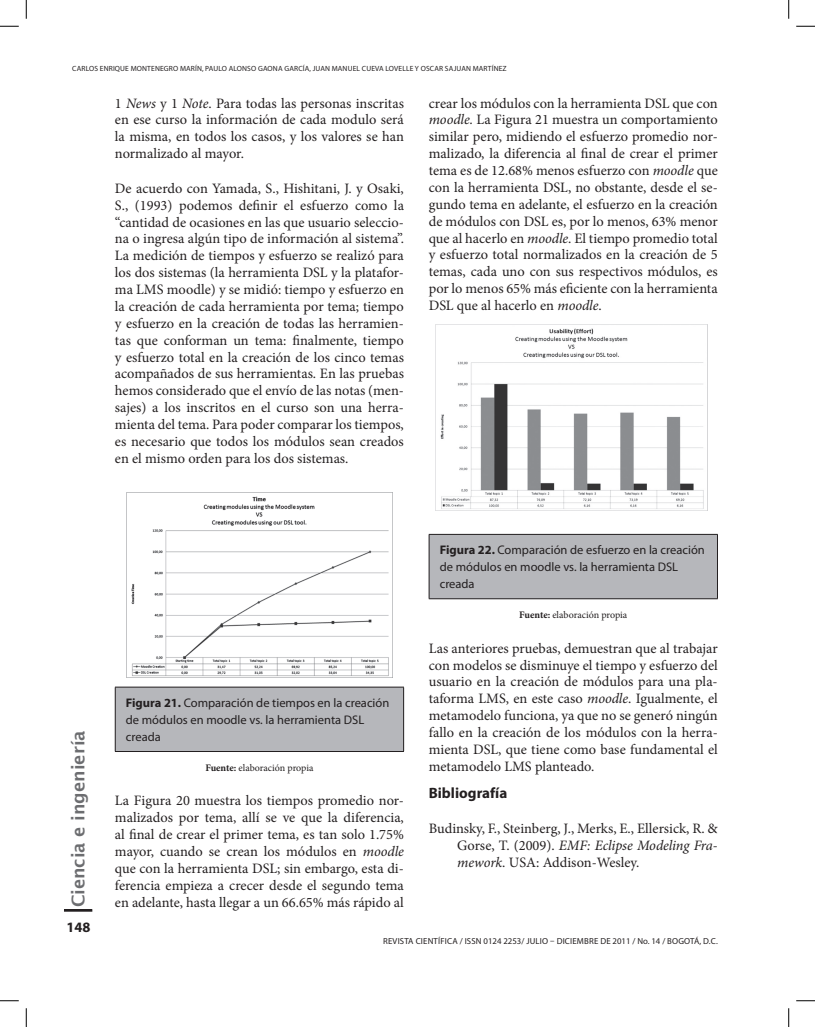
<style>
.page{position:relative;width:815px;height:1027px;background:#fff}
.page>*{position:absolute;margin:0;border:0;box-sizing:border-box;transform-origin:0 0}
.t1{font:600 17.5px "Lucida Sans";color:#6c6d70}
.t2{font:700 15px "Myriad Pro";color:#231f20}
.t3{font:14.38px/16.9px "Minion Pro";color:#231f20;text-align:justify}
.t4{font:700 14.38px "Myriad Pro";color:#231f20}
.t5{font:12.5px/16.9px "Myriad Pro";color:#231f20}
.t6{font:10px "Minion Pro";letter-spacing:-.005em;color:#231f20}
.t7{font:8.75px "Myriad Pro";letter-spacing:.02em;color:#231f20}
.t8{font:8.75px "Myriad Pro";color:#231f20}
.t9{font:7.5px "Myriad Pro";letter-spacing:.02em;color:#231f20}
.s1{font-style:italic}
.s2{font-weight:700}
</style>
<div class="page">
<div style="left:64px;top:909px;width:28px;height:3px;border:1px solid #231f20"></div>
<div style="left:115px;top:687px;width:288px;height:64px;background:#b6b7bb"></div>
<hr style="left:115px;top:687px;width:289px;height:1px;background:#231f20">
<hr style="left:115px;top:687px;width:1px;height:64px;background:#231f20">
<hr style="left:403px;top:687px;width:1px;height:64px;background:#231f20">
<hr style="left:115px;top:751px;width:289px;height:1px;background:#231f20">
<div style="left:429px;top:534px;width:288px;height:65px;background:#b6b7bb"></div>
<hr style="left:428px;top:534px;width:289px;height:1px;background:#231f20">
<hr style="left:428px;top:535px;width:1px;height:63px;background:#231f20">
<hr style="left:717px;top:535px;width:1px;height:63px;background:#231f20">
<hr style="left:428px;top:598px;width:289px;height:1px;background:#231f20">
<img style="left:126px;top:492px;width:266px;height:185px">
<img style="left:435px;top:325px;width:269px;height:185px">
<svg style="left:0;top:25px;width:19px;height:2px"></svg>
<svg style="left:796px;top:25px;width:18px;height:2px"></svg>
<svg style="left:0;top:1000px;width:19px;height:1px"></svg>
<svg style="left:796px;top:1000px;width:18px;height:1px"></svg>
<svg style="left:25px;top:0;width:2px;height:19px"></svg>
<svg style="left:25px;top:1008px;width:2px;height:19px"></svg>
<svg style="left:788px;top:0;width:1px;height:19px"></svg>
<svg style="left:788px;top:1008px;width:1px;height:19px"></svg>
<p class="t9" style="left:72px;top:64px;width:15px">Carlos</p>
<p class="t9" style="left:100px;top:64px;width:14px">Enrique</p>
<p class="t9" style="left:131px;top:64px;width:88px">Montenegro Marín, Paulo</p>
<p class="t9" style="left:229px;top:64px;width:124px">Alonso Gaona García, Juan Manuel</p>
<p class="t9" style="left:362px;top:64px;width:42px">Cueva Lovelle</p>
<p class="t9" style="left:415px;top:64px;width:93px">y Oscar Sajuan Martínez</p>
<p class="t3" style="left:115px;top:95px;width:290px">1 <span class="s1">News</span> y 1 <span class="s1">Note</span>. Para todas las personas inscritas en ese curso la información de cada modulo será la misma, en todos los casos, y los valores se han normalizado al mayor.</p>
<p class="t3" style="left:115px;top:180px;width:290px">De acuerdo con Yamada, S., Hishitani, J. y Osaki, S., (1993) podemos definir el esfuerzo como la “cantidad de ocasiones en las que usuario seleccio&shy;na o ingresa algún tipo de información al sistema”.<br>La medición de tiempos y esfuerzo se realizó para los dos sistemas (la herramienta DSL y la platafor&shy;ma LMS moodle) y se midió: tiempo y esfuerzo en la creación de cada herramienta por tema; tiempo y esfuerzo en la creación de todas las herramien&shy;tas que conforman un tema: finalmente, tiempo y esfuerzo total en la creación de los cinco temas acompañados de sus herramientas. En las pruebas hemos considerado que el envío de las notas (men&shy;sajes) a los inscritos en el curso son una herra&shy;mienta del tema. Para poder comparar los tiempos, es necesario que todos los módulos sean creados en el mismo orden para los dos sistemas.</p>
<p class="t3" style="left:428px;top:95px;width:290px">crear los módulos con la herramienta DSL que con <span class="s1">moodle.</span> La Figura 21 muestra un comportamiento similar pero, midiendo el esfuerzo promedio nor&shy;malizado, la diferencia al final de crear el primer tema es de 12.68% menos esfuerzo con <span class="s1">moodle</span> que con la herramienta DSL, no obstante, desde el se&shy;gundo tema en adelante, el esfuerzo en la creación de módulos con DSL es, por lo menos, 63% menor que al hacerlo en <span class="s1">moodle</span>. El tiempo promedio total y esfuerzo total normalizados en la creación de 5 temas, cada uno con sus respectivos módulos, es por lo menos 65% más eficiente con la herramienta DSL que al hacerlo en <span class="s1">moodle</span>.</p>
<p class="t1" style="left:68px;top:907px;width:178px;rotate:-90deg">Ciencia e ingeniería</p>
<p class="t4" style="left:66px;top:918px;width:25px">148</p>
<p class="t5" style="left:126px;top:694px;width:265px"><span class="s2">Figura 21.</span> Comparación de tiempos en la creación de módulos en moodle vs. la herramienta DSL creada</p>
<p class="t6" style="left:205px;top:761px;width:110px"><span class="s2">Fuente:</span> elaboración propia</p>
<p class="t3" style="left:115px;top:792px;width:290px">La Figura 20 muestra los tiempos promedio nor&shy;malizados por tema, allí se ve que la diferencia, al final de crear el primer tema, es tan solo 1.75% mayor, cuando se crean los módulos en <span class="s1">moodle </span>que con la herramienta DSL; sin embargo, esta di&shy;ferencia empieza a crecer desde el segundo tema en adelante, hasta llegar a un 66.65% más rápido al</p>
<p class="t5" style="left:439px;top:542px;width:266px"><span class="s2">Figura 22.</span> Comparación de esfuerzo en la creación de módulos en moodle vs. la herramienta DSL creada</p>
<p class="t6" style="left:519px;top:608px;width:110px"><span class="s2">Fuente:</span> elaboración propia</p>
<p class="t3" style="left:428px;top:640px;width:290px">Las anteriores pruebas, demuestran que al trabajar con modelos se disminuye el tiempo y esfuerzo del usuario en la creación de módulos para una pla&shy;taforma LMS, en este caso <span class="s1">moodle</span>. Igualmente, el metamodelo funciona, ya que no se generó ningún fallo en la creación de los módulos con la herra&shy;mienta DSL, que tiene como base fundamental el metamodelo LMS planteado.</p>
<p class="t2" style="left:428px;top:783px;width:80px">Bibliografía</p>
<p class="t3" style="left:457px;top:820px;width:262px;text-indent:-28px">Budinsky, F., Steinberg, J., Merks, E., Ellersick, R. &amp; Gorse, T. (2009). <span class="s1">EMF: Eclipse Modeling Fra&shy;mework</span>. USA: Addison-Wesley.</p>
<p class="t7" style="left:383px;top:936px;width:185px">Revista Científica / ISSN 0124 2253/ JULIO – Diciembre</p>
<p class="t8" style="left:600px;top:936px;width:119px">de 2011 / No. 14 / Bogotá, D.C.</p>
</div>
